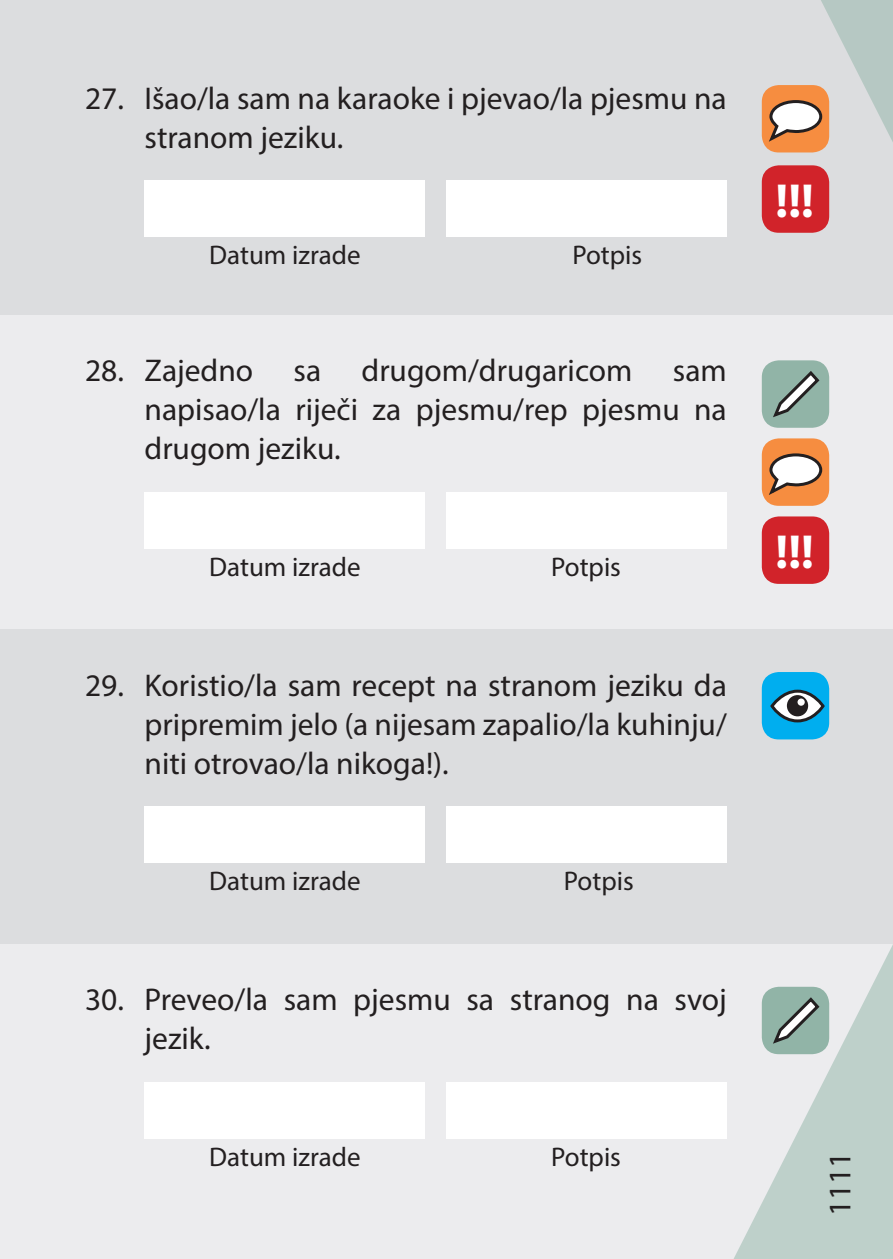
<style>
.page{position:relative;width:893px;height:1259px;background:#fff}
.page>*{position:absolute;margin:0;border:0;box-sizing:border-box;transform-origin:0 0}
.t1{font:700 48px "Myriad Pro";color:#fff}
.t2{font:31.5px/39px "Myriad Pro";color:#231f20}
.t3{font:27px "Myriad Pro";color:#231f20}
</style>
<div class="page">
<div style="left:0;top:944px;width:893px;height:315px;background:#ececee"></div>
<div style="left:0;top:315px;width:893px;height:314px;background:#ececee"></div>
<div style="left:0;top:629px;width:893px;height:315px;background:#dcdddf"></div>
<div style="left:0;top:0;width:893px;height:315px;background:#dcdddf"></div>
<svg style="left:689px;top:806px;width:204px;height:453px"></svg>
<svg style="left:774px;top:0;width:119px;height:476px"></svg>
<div style="left:145px;top:180px;width:280px;height:57px;background:#fff"></div>
<div style="left:446px;top:180px;width:280px;height:57px;background:#fff"></div>
<div style="left:145px;top:492px;width:280px;height:56px;background:#fff"></div>
<div style="left:446px;top:492px;width:280px;height:56px;background:#fff"></div>
<div style="left:145px;top:806px;width:280px;height:57px;background:#fff"></div>
<div style="left:446px;top:806px;width:280px;height:57px;background:#fff"></div>
<div style="left:145px;top:1082px;width:280px;height:56px;background:#fff"></div>
<div style="left:446px;top:1082px;width:280px;height:56px;background:#fff"></div>
<div style="left:762px;top:85px;width:67px;height:67px;background:#f68d40;border-radius:17px"></div>
<div style="left:762px;top:672px;width:67px;height:67px;background:#00aeef;border-radius:17px"></div>
<div style="left:762px;top:360px;width:67px;height:68px;background:#91b4a7;border-radius:17px"></div>
<svg style="left:766px;top:100px;width:58px;height:318px"></svg>
<div style="left:762px;top:438px;width:67px;height:68px;background:#f68d40;border-radius:17px"></div>
<svg style="left:766px;top:453px;width:58px;height:287px"></svg>
<div style="left:762px;top:165px;width:67px;height:68px;background:#d1232a;border-radius:17px"></div>
<div style="left:762px;top:516px;width:67px;height:68px;background:#d1232a;border-radius:17px"></div>
<div style="left:762px;top:986px;width:67px;height:68px;background:#91b4a7;border-radius:17px"></div>
<svg style="left:773px;top:997px;width:47px;height:47px"></svg>
<p class="t2" style="left:145px;top:78px;width:584px;text-indent:-60px">27. Išao/la sam na karaoke i pjevao/la pjesmu na stranom jeziku.</p>
<p class="t3" style="left:209px;top:239px;width:153px">Datum izrade</p>
<p class="t3" style="left:572px;top:239px;width:71px">Potpis</p>
<p class="t2" style="left:85px;top:350px;width:170px">28. Zajedno</p>
<p class="t2" style="left:294px;top:350px;width:29px">sa</p>
<p class="t2" style="left:362px;top:350px;width:272px">drugom/drugaricom</p>
<p class="t2" style="left:145px;top:350px;width:584px;text-align:justify;text-indent:528px">sam napisao/la riječi za pjesmu/rep pjesmu na drugom jeziku.</p>
<p class="t3" style="left:209px;top:550px;width:153px">Datum izrade</p>
<p class="t3" style="left:551px;top:550px;width:71px">Potpis</p>
<p class="t2" style="left:145px;top:665px;width:584px;text-align:justify;text-indent:-60px">29. Koristio/la sam recept na stranom jeziku da pripremim jelo (a nijesam zapalio/la kuhinju/ niti otrovao/la nikoga!).</p>
<p class="t3" style="left:209px;top:864px;width:153px">Datum izrade</p>
<p class="t3" style="left:564px;top:864px;width:71px">Potpis</p>
<p class="t2" style="left:145px;top:980px;width:584px;text-indent:-60px">30. Preveo/la sam pjesmu sa stranog na svoj jezik.</p>
<p class="t3" style="left:209px;top:1140px;width:153px">Datum izrade</p>
<p class="t3" style="left:551px;top:1140px;width:71px">Potpis</p>
<h1 class="t1" style="left:775px;top:170px;width:40px">!!!</h1>
<h1 class="t1" style="left:775px;top:521px;width:40px">!!!</h1>
<p class="t2" style="left:820px;top:1216px;width:66px;rotate:-90deg">1111</p>
</div>
